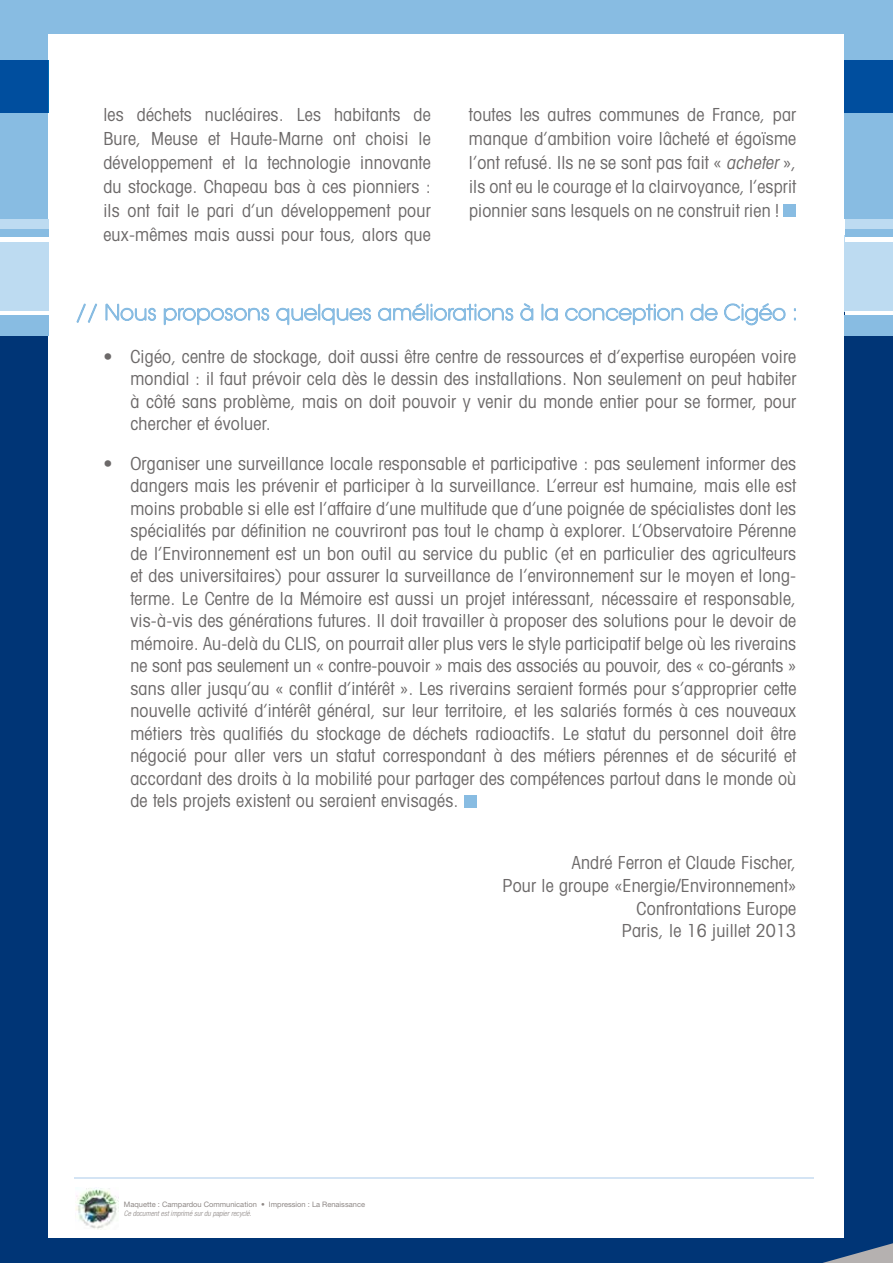
<style>
.page{position:relative;width:893px;height:1263px;background:#fff}
.page>*{position:absolute;margin:0;border:0;box-sizing:border-box;transform-origin:0 0}
.t1{font:condensed 18px/22.5px "Avant Garde";letter-spacing:.01em;color:#6c6969;text-align:justify}
.t2{font:7.5px "Helvetica Neue";color:#8d8785}
.t3{font:italic 300 condensed 7.5px "Helvetica Neue";color:#8d8785}
.s1{font-style:italic}
</style>
<div class="page">
<div style="left:0;top:305px;width:893px;height:958px;background:#003576"></div>
<div style="left:0;top:0;width:893px;height:219px;background:#88bce2"></div>
<div style="left:49px;top:34px;width:795px;height:1204px;background:#fff"></div>
<hr style="left:74px;top:1178px;width:740px;height:1px;background:#d4e4f4">
<div style="left:844px;top:315px;width:49px;height:20px;background:#88bce2"></div>
<div style="left:844px;top:235px;width:49px;height:76px;background:#bddbf1"></div>
<hr style="left:845px;top:237px;width:48px;height:4px;background:#fff">
<div style="left:845px;top:226px;width:48px;height:11px;background:#88bce2"></div>
<div style="left:845px;top:219px;width:48px;height:10px;background:#bddbf1"></div>
<hr style="left:845px;top:311px;width:48px;height:4px;background:#fff">
<div style="left:0;top:315px;width:49px;height:20px;background:#88bce2"></div>
<div style="left:0;top:235px;width:49px;height:76px;background:#bddbf1"></div>
<hr style="left:0;top:237px;width:49px;height:4px;background:#fff">
<div style="left:0;top:226px;width:49px;height:11px;background:#88bce2"></div>
<div style="left:0;top:219px;width:49px;height:10px;background:#bddbf1"></div>
<hr style="left:0;top:311px;width:49px;height:4px;background:#fff">
<div style="left:844px;top:60px;width:49px;height:53px;background:#004e9e"></div>
<div style="left:0;top:60px;width:49px;height:53px;background:#004e9e"></div>
<svg style="left:823px;top:1243px;width:70px;height:20px"></svg>
<img style="left:76px;top:1188px;width:43px;height:41px">
<div style="left:464px;top:795px;width:13px;height:12px;background:#88bce2"></div>
<svg style="left:76px;top:303px;width:21px;height:20px"></svg>
<svg style="left:105px;top:303px;width:51px;height:18px"></svg>
<svg style="left:163px;top:304px;width:208px;height:22px"></svg>
<svg style="left:378px;top:303px;width:156px;height:18px"></svg>
<svg style="left:541px;top:303px;width:143px;height:22px"></svg>
<svg style="left:690px;top:303px;width:96px;height:23px"></svg>
<div style="left:783px;top:204px;width:13px;height:13px;background:#88bce2"></div>
<p class="t1" style="left:103px;top:102px;width:329px;line-height:24px">les déchets nucléaires. Les habitants de Bure, Meuse et Haute-Marne ont choisi le développement et la technologie innovante du stockage. Chapeau bas à ces pionniers : ils ont fait le pari d’un développement pour eux-mêmes mais aussi pour tous, alors que</p>
<p class="t1" style="left:469px;top:102px;width:329px;line-height:24px">toutes les autres communes de France, par manque d’ambition voire lâcheté et égoïsme l’ont refusé. Ils ne se sont pas fait « <span class="s1">acheter</span>», ils ont eu le courage et la clairvoyance, l’esprit pionnier sans lesquels on ne construit rien !</p>
<p class="t1" style="left:130px;top:345px;width:667px;text-indent:-27px">• Cigéo, centre de stockage, doit aussi être centre de ressources et d’expertise européen voire mondial : il faut prévoir cela dès le dessin des installations. Non seulement on peut habiter à côté sans problème, mais on doit pouvoir y venir du monde entier pour se former, pour chercher et évoluer.</p>
<p class="t1" style="left:130px;top:452px;width:667px;text-indent:-27px">• Organiser une surveillance locale responsable et participative : pas seulement informer des dangers mais les prévenir et participer à la surveillance. L’erreur est humaine, mais elle est moins probable si elle est l’affaire d’une multitude que d’une poignée de spécialistes dont les spécialités par définition ne couvriront pas tout le champ à explorer. L’Observatoire Pérenne de l’Environnement est un bon outil au service du public (et en particulier des agriculteurs et des universitaires) pour assurer la surveillance de l’environnement sur le moyen et long&shy;terme. Le Centre de la Mémoire est aussi un projet intéressant, nécessaire et responsable, vis-à-vis des générations futures. Il doit travailler à proposer des solutions pour le devoir de mémoire. Au-delà du CLIS, on pourrait aller plus vers le style participatif belge où les riverains ne sont pas seulement un « contre-pouvoir » mais des associés au pouvoir, des « co-gérants » sans aller jusqu’au « conflit d’intérêt ». Les riverains seraient formés pour s’approprier cette nouvelle activité d’intérêt général, sur leur territoire, et les salariés formés à ces nouveaux métiers très qualifiés du stockage de déchets radioactifs. Le statut du personnel doit être négocié pour aller vers un statut correspondant à des métiers pérennes et de sécurité et accordant des droits à la mobilité pour partager des compétences partout dans le monde où de tels projets existent ou seraient envisagés.</p>
<p class="t2" style="left:124px;top:1200px;width:243px">Maquette : Campardou Communication • Impression : La Renaissance</p>
<p class="t3" style="left:124px;top:1209px;width:129px">Ce document est imprimé sur du papier recyclé.</p>
<p class="t1" style="left:503px;top:851px;width:295px;text-align:right">André Ferron et Claude Fischer,<br>Pour le groupe «Energie/Environnement»<br>Confrontations Europe<br>Paris, le 16 juillet 2013</p>
</div>
